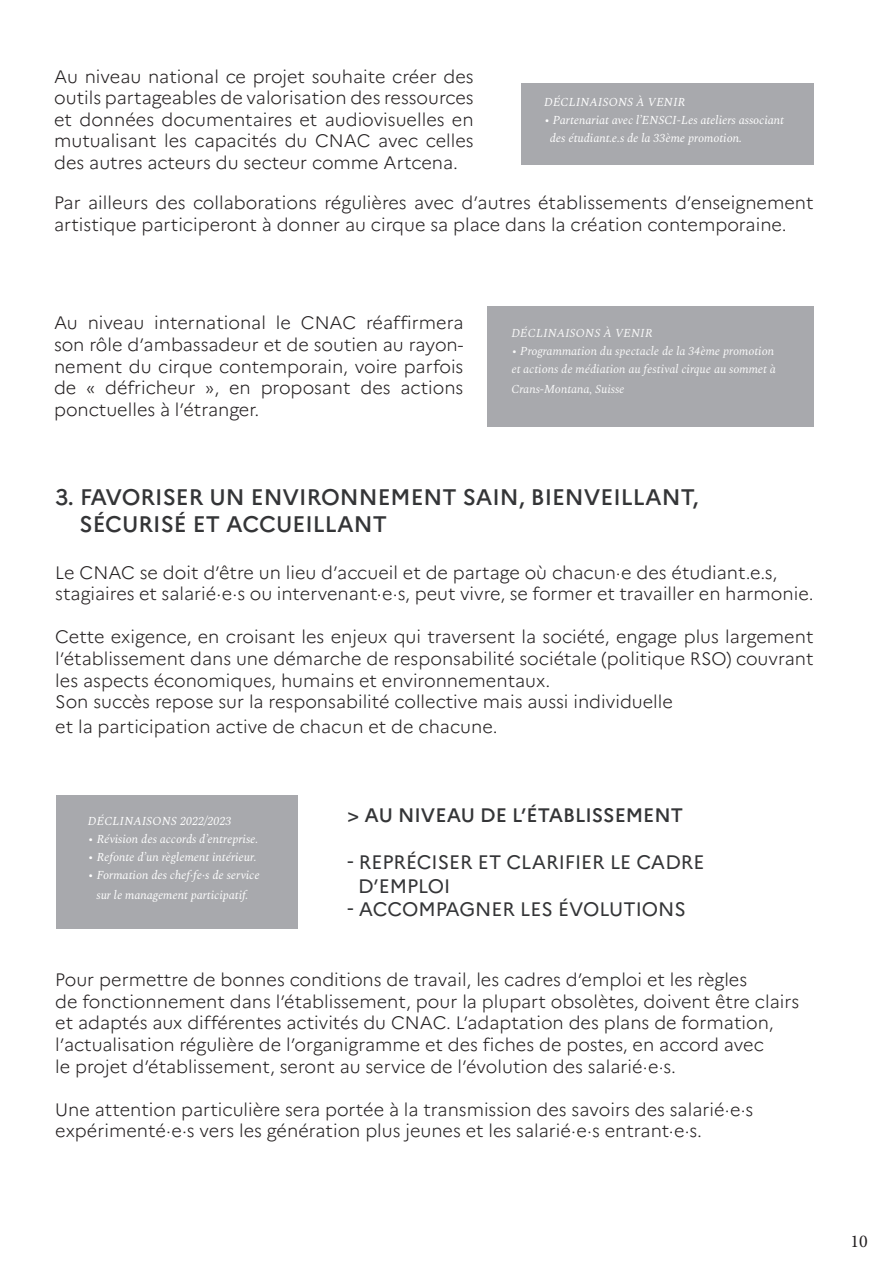
<style>
.page{position:relative;width:893px;height:1263px;background:#fff}
.page>*{position:absolute;margin:0;border:0;box-sizing:border-box;transform-origin:0 0}
.t1{font:500 22.5px "Marianne";color:#343537}
.t2{font:19.5px/23.4px "Marianne";color:#343537}
.t3{font:500 19.5px "Marianne";color:#343537}
.t4{font:300 18px/21.6px "Marianne";color:#231f20;text-align:justify}
.t5{font:18px "Minion Pro";color:#231f20}
.t6{font:italic 12px/18px "Spectral";color:#fff}
.t7{font:italic 12px/18px "Spectral";color:#fafafa}
</style>
<div class="page">
<div style="left:56px;top:795px;width:242px;height:134px;background:#a8a9ad"></div>
<div style="left:521px;top:83px;width:292px;height:82px;background:#a8a9ad"></div>
<div style="left:487px;top:306px;width:326px;height:120px;background:#a8a9ad"></div>
<p class="t4" style="left:54px;top:65px;width:421px">Au niveau national ce projet souhaite créer des outils partageables de valorisation des ressources et données documentaires et audiovisuelles en mutualisant les capacités du CNAC avec celles des autres acteurs du secteur comme Artcena.</p>
<p class="t4" style="left:54px;top:192px;width:761px">Par ailleurs des collaborations régulières avec d’autres établissements d’enseignement artistique participeront à donner au cirque sa place dans la création contemporaine.</p>
<p class="t6" style="left:544px;top:93px;width:143px">DÉCLINAISONS À VENIR</p>
<p class="t6" style="left:550px;top:111px;width:236px;text-indent:-6px">• Partenariat avec l’ENSCI-Les ateliers associant des étudiant.e.s de la 33ème promotion.</p>
<p class="t4" style="left:54px;top:312px;width:411px">Au niveau international le CNAC réaffirmera son rôle d’ambassadeur et de soutien au rayon&shy;nement du cirque contemporain, voire parfois de « défricheur », en proposant des actions ponctuelles à l’étranger.</p>
<p class="t7" style="left:511px;top:323px;width:143px">DÉCLINAISONS À VENIR</p>
<p class="t7" style="left:511px;top:341px;width:266px">• Programmation du spectacle de la 34ème promotion et actions de médiation au festival cirque au sommet à</p>
<p class="t7" style="left:511px;top:379px;width:115px">Crans-Montana, Suisse</p>
<p class="t1" style="left:55px;top:483px;width:645px">3. FAVORISER UN ENVIRONNEMENT SAIN, BIENVEILLANT,</p>
<p class="t1" style="left:80px;top:510px;width:309px">SÉCURISÉ ET ACCUEILLANT</p>
<p class="t4" style="left:55px;top:561px;width:723px">Le CNAC se doit d’être un lieu d’accueil et de partage où chacun·e des étudiant.e.s,</p>
<p class="t4" style="left:55px;top:583px;width:760px">stagiaires et salarié·e·s ou intervenant·e·s, peut vivre, se former et travailler en harmonie.</p>
<p class="t4" style="left:55px;top:626px;width:760px">Cette exigence, en croisant les enjeux qui traversent la société, engage plus largement l’établissement dans une démarche de responsabilité sociétale (politique RSO) couvrant les aspects économiques, humains et environnementaux.</p>
<p class="t4" style="left:55px;top:691px;width:619px">Son succès repose sur la responsabilité collective mais aussi individuelle</p>
<p class="t4" style="left:55px;top:716px;width:444px">et la participation active de chacun et de chacune.</p>
<p class="t6" style="left:88px;top:811px;width:145px">DÉCLINAISONS 2022/2023</p>
<p class="t6" style="left:88px;top:829px;width:172px">• Révision des accords d’entreprise.</p>
<p class="t6" style="left:88px;top:847px;width:170px">• Refonte d’un règlement intérieur.</p>
<p class="t6" style="left:88px;top:865px;width:173px">• Formation des chef·fe·s de service</p>
<p class="t6" style="left:96px;top:885px;width:153px">sur le management participatif.</p>
<p class="t3" style="left:348px;top:804px;width:337px">&gt; AU NIVEAU DE L’ÉTABLISSEMENT</p>
<p class="t2" style="left:358px;top:851px;width:348px;text-indent:-11px">- REPRÉCISER ET CLARIFIER LE CADRE<br>D’EMPLOI</p>
<p class="t2" style="left:348px;top:897px;width:340px">- ACCOMPAGNER LES ÉVOLUTIONS</p>
<p class="t4" style="left:55px;top:969px;width:693px">Pour permettre de bonnes conditions de travail, les cadres d’emploi et les règles</p>
<p class="t4" style="left:55px;top:990px;width:745px">de fonctionnement dans l’établissement, pour la plupart obsolètes, doivent être clairs</p>
<p class="t4" style="left:55px;top:1012px;width:720px">et adaptés aux différentes activités du CNAC. L’adaptation des plans de formation,</p>
<p class="t4" style="left:55px;top:1034px;width:710px">l’actualisation régulière de l’organigramme et des fiches de postes, en accord avec</p>
<p class="t4" style="left:55px;top:1055px;width:622px">le projet d’établissement, seront au service de l’évolution des salarié·e·s.</p>
<p class="t4" style="left:55px;top:1098px;width:700px">Une attention particulière sera portée à la transmission des savoirs des salarié·e·s</p>
<p class="t4" style="left:55px;top:1120px;width:648px">expérimenté·e·s vers les génération plus jeunes et les salarié·e·s entrant·e·s.</p>
<p class="t5" style="left:850px;top:1229px;width:19px">10</p>
</div>
